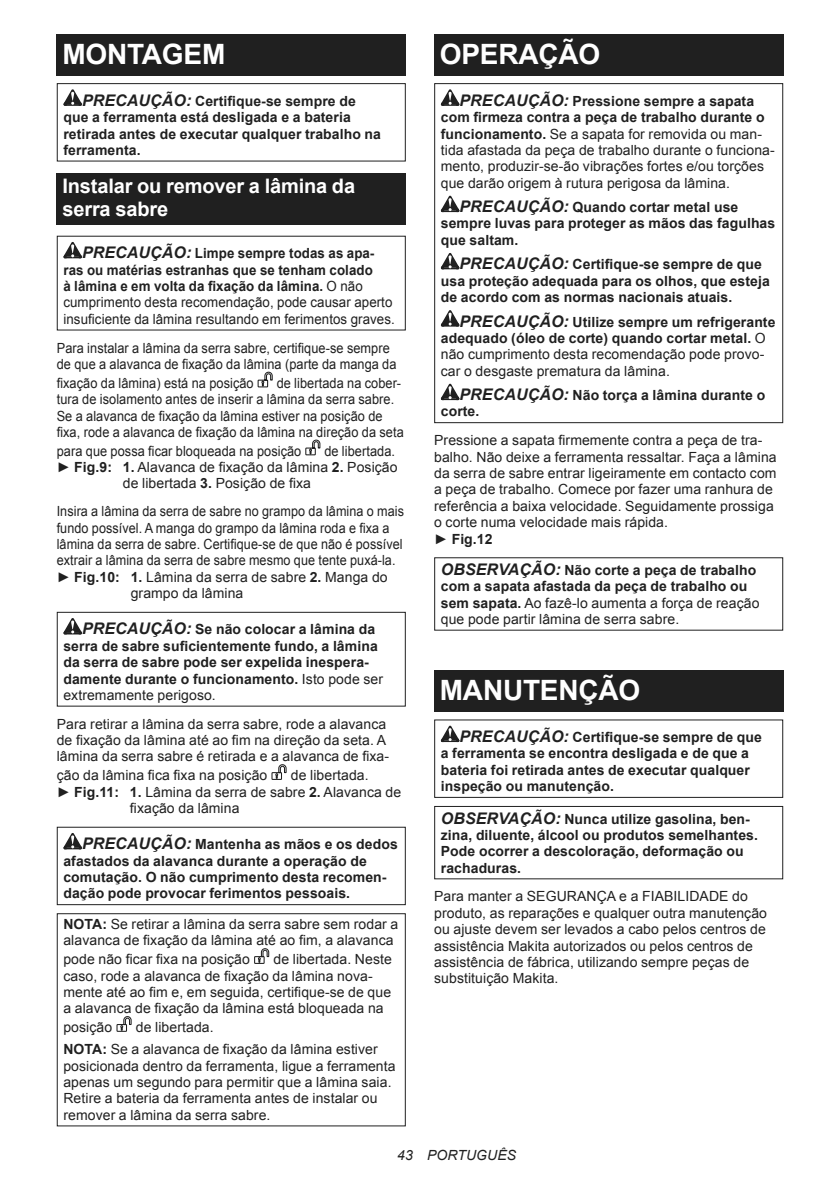
<style>
.page{position:relative;width:840px;height:1191px;background:#fff}
.page>*{position:absolute;margin:0;border:0;box-sizing:border-box;transform-origin:0 0}
.t1{font:700 28px "Arial";letter-spacing:-.01em;color:#fff}
.t2{font:700 20px/23.4px "Arial";letter-spacing:-.01em;color:#fff}
.t3{font:14px/16.4px "Arial";letter-spacing:.005em;color:#202020}
.t4{font:700 14px/16.4px "Arial";letter-spacing:.005em;color:#202020}
.t5{font:14px/16.4px "Arial";letter-spacing:.005em;color:#202020;scale:.91 1}
.t6{font:14px/16.4px "Arial";letter-spacing:.005em;color:#202020;scale:.95 1}
.t7{font:14px "Arial";letter-spacing:.005em;color:#202020;scale:.9 1}
.t8{font:italic 14px "Arial";letter-spacing:.005em;color:#202020}
.s1{font-style:italic;font-size:16px}
.s2{font-weight:700;font-style:italic;font-size:16px}
.s3{font-weight:700}
.s4{font-weight:400}
</style>
<div class="page">
<div style="left:57px;top:34px;width:348px;height:41px;background:#202020"></div>
<svg style="left:63px;top:89px;width:19px;height:17px"></svg>
<div style="left:57px;top:83px;width:348px;height:78px;border:1px solid #202020"></div>
<div style="left:57px;top:173px;width:348px;height:52px;background:#202020"></div>
<svg style="left:63px;top:242px;width:19px;height:16px"></svg>
<svg style="left:257px;top:371px;width:16px;height:17px"></svg>
<svg style="left:305px;top:439px;width:16px;height:16px"></svg>
<svg style="left:63px;top:618px;width:19px;height:16px"></svg>
<div style="left:57px;top:612px;width:348px;height:94px;border:1px solid #202020"></div>
<svg style="left:271px;top:764px;width:16px;height:16px"></svg>
<svg style="left:63px;top:833px;width:19px;height:16px"></svg>
<div style="left:57px;top:826px;width:348px;height:79px;border:1px solid #202020"></div>
<svg style="left:254px;top:948px;width:15px;height:16px"></svg>
<svg style="left:116px;top:1016px;width:16px;height:16px"></svg>
<div style="left:57px;top:913px;width:348px;height:213px;border:1px solid #202020"></div>
<div style="left:434px;top:34px;width:348px;height:41px;background:#202020"></div>
<svg style="left:440px;top:89px;width:19px;height:17px"></svg>
<svg style="left:440px;top:196px;width:19px;height:16px"></svg>
<svg style="left:440px;top:253px;width:19px;height:16px"></svg>
<svg style="left:440px;top:310px;width:19px;height:16px"></svg>
<svg style="left:440px;top:384px;width:19px;height:16px"></svg>
<div style="left:434px;top:83px;width:348px;height:340px;border:1px solid #202020"></div>
<div style="left:434px;top:670px;width:348px;height:41px;background:#202020"></div>
<svg style="left:440px;top:725px;width:19px;height:17px"></svg>
<div style="left:434px;top:719px;width:348px;height:79px;border:1px solid #202020"></div>
<div style="left:434px;top:806px;width:348px;height:73px;border:1px solid #202020"></div>
<h1 class="t1" style="left:62px;top:43px;width:164px">MONTAGEM</h1>
<p class="t4" style="left:63px;top:93px;width:319px;text-indent:19px"><span class="s1">PRECAUÇÃO:</span> Certifique-se sempre de que a ferramenta está desligada e a bateria retirada antes de executar qualquer trabalho na ferramenta.</p>
<h2 class="t2" style="left:62px;top:176px;width:294px">Instalar ou remover a lâmina da serra sabre</h2>
<p class="t6" style="left:63px;top:246px;width:350px;text-indent:19px"><span class="s2">PRECAUÇÃO:</span> <span class="s3">Limpe sempre todas as apa&shy;ras ou matérias estranhas que se tenham colado<br>à lâmina e em volta da fixação da lâmina.</span> O não cumprimento desta recomendação, pode causar aperto insuficiente da lâmina resultando em ferimentos graves.</p>
<p class="t5" style="left:57px;top:339px;width:374px">Para instalar a lâmina da serra sabre, certifique-se sempre de que a alavanca de fixação da lâmina (parte da manga da</p>
<p class="t5" style="left:57px;top:375px;width:218px">fixação da lâmina) está na posição</p>
<p class="t5" style="left:57px;top:375px;width:382px;text-indent:220px">de libertada na cober&shy;tura de isolamento antes de inserir a lâmina da serra sabre.<br>Se a alavanca de fixação da lâmina estiver na posição de fixa, rode a alavanca de fixação da lâmina na direção da seta</p>
<p class="t5" style="left:57px;top:443px;width:270px">para que possa ficar bloqueada na posição</p>
<p class="t5" style="left:324px;top:443px;width:79px">de libertada.</p>
<p class="t3" style="left:57px;top:459px;width:342px">► <span class="s3">Fig.9: 1.</span> Alavanca de fixação da lâmina <span class="s3">2.</span> Posição</p>
<p class="t3" style="left:123px;top:475px;width:189px">de libertada <span class="s3">3.</span> Posição de fixa</p>
<p class="t7" style="left:57px;top:502px;width:387px">Insira a lâmina da serra de sabre no grampo da lâmina o mais</p>
<p class="t7" style="left:57px;top:518px;width:371px">fundo possível. A manga do grampo da lâmina roda e fixa a</p>
<p class="t7" style="left:57px;top:535px;width:385px">lâmina da serra de sabre. Certifique-se de que não é possível</p>
<p class="t7" style="left:57px;top:551px;width:378px">extrair a lâmina da serra de sabre mesmo que tente puxá-la.</p>
<p class="t3" style="left:57px;top:569px;width:332px">► <span class="s3">Fig.10: 1.</span> Lâmina da serra de sabre <span class="s3">2.</span> Manga do</p>
<p class="t3" style="left:131px;top:586px;width:114px">grampo da lâmina</p>
<p class="t4" style="left:63px;top:621px;width:321px;text-indent:19px"><span class="s1">PRECAUÇÃO:</span> Se não colocar a lâmina da serra de sabre suficientemente fundo, a lâmina da serra de sabre pode ser expelida inespera&shy;damente durante o funcionamento. <span class="s4">Isto pode ser extremamente perigoso.</span></p>
<p class="t3" style="left:57px;top:715px;width:333px">Para retirar a lâmina da serra sabre, rode a alavanca de fixação da lâmina até ao fim na direção da seta. A lâmina da serra sabre é retirada e a alavanca de fixa-</p>
<p class="t3" style="left:57px;top:767px;width:212px">ção da lâmina fica fixa na posição</p>
<p class="t3" style="left:291px;top:767px;width:79px">de libertada.</p>
<p class="t3" style="left:57px;top:783px;width:346px">► <span class="s3">Fig.11: 1.</span> Lâmina da serra de sabre <span class="s3">2.</span> Alavanca de</p>
<p class="t3" style="left:130px;top:800px;width:111px">fixação da lâmina</p>
<p class="t4" style="left:63px;top:836px;width:336px;text-indent:19px"><span class="s1">PRECAUÇÃO:</span> Mantenha as mãos e os dedos afastados da alavanca durante a operação de comutação. O não cumprimento desta recomen&shy;dação pode provocar ferimentos pessoais.</p>
<p class="t3" style="left:63px;top:916px;width:336px"><span class="s3">NOTA:</span> Se retirar a lâmina da serra sabre sem rodar a alavanca de fixação da lâmina até ao fim, a alavanca</p>
<p class="t3" style="left:63px;top:951px;width:188px">pode não ficar fixa na posição</p>
<p class="t3" style="left:63px;top:951px;width:330px;text-indent:210px">de libertada. Neste caso, rode a alavanca de fixação da lâmina nova&shy;mente até ao fim e, em seguida, certifique-se de que a alavanca de fixação da lâmina está bloqueada na</p>
<p class="t3" style="left:63px;top:1020px;width:50px">posição</p>
<p class="t3" style="left:63px;top:1016px;width:316px;line-height:22px;text-indent:72px">de libertada.<br><span class="s3">NOTA:</span> Se a alavanca de fixação da lâmina estiver</p>
<p class="t3" style="left:63px;top:1058px;width:333px">posicionada dentro da ferramenta, ligue a ferramenta apenas um segundo para permitir que a lâmina saia.<br>Retire a bateria da ferramenta antes de instalar ou remover a lâmina da serra sabre.</p>
<h1 class="t1" style="left:439px;top:43px;width:162px">OPERAÇÃO</h1>
<p class="t3" style="left:440px;top:94px;width:335px;text-indent:19px"><span class="s2">PRECAUÇÃO:</span> <span class="s3">Pressione sempre a sapata com firmeza contra a peça de trabalho durante o funcionamento.</span> Se a sapata for removida ou man&shy;tida afastada da peça de trabalho durante o funciona&shy;mento, produzir-se-ão vibrações fortes e/ou torções que darão origem à rutura perigosa da lâmina.</p>
<p class="t4" style="left:440px;top:200px;width:336px;text-indent:19px"><span class="s1">PRECAUÇÃO:</span> Quando cortar metal use sempre luvas para proteger as mãos das fagulhas que saltam.</p>
<p class="t4" style="left:440px;top:257px;width:330px;text-indent:19px"><span class="s1">PRECAUÇÃO:</span> Certifique-se sempre de que usa proteção adequada para os olhos, que esteja de acordo com as normas nacionais atuais.</p>
<p class="t3" style="left:440px;top:314px;width:336px;text-indent:19px"><span class="s2">PRECAUÇÃO:</span> <span class="s3">Utilize sempre um refrigerante adequado (óleo de corte) quando cortar metal.</span> O não cumprimento desta recomendação pode provo&shy;car o desgaste prematura da lâmina.</p>
<p class="t4" style="left:440px;top:387px;width:326px;text-indent:19px"><span class="s1">PRECAUÇÃO:</span> Não torça a lâmina durante o corte.</p>
<p class="t3" style="left:434px;top:432px;width:344px">Pressione a sapata firmemente contra a peça de tra&shy;balho. Não deixe a ferramenta ressaltar. Faça a lâmina da serra de sabre entrar ligeiramente em contacto com a peça de trabalho. Comece por fazer uma ranhura de referência a baixa velocidade. Seguidamente prossiga o corte numa velocidade mais rápida.<br>► <span class="s3">Fig.12</span></p>
<p class="t4" style="left:440px;top:562px;width:320px"><span class="s1">OBSERVAÇÃO:</span> Não corte a peça de trabalho com a sapata afastada da peça de trabalho ou sem sapata. <span class="s4">Ao fazê-lo aumenta a força de reação que pode partir lâmina de serra sabre.</span></p>
<h1 class="t1" style="left:439px;top:679px;width:202px">MANUTENÇÃO</h1>
<p class="t4" style="left:440px;top:729px;width:322px;text-indent:19px"><span class="s1">PRECAUÇÃO:</span> Certifique-se sempre de que a ferramenta se encontra desligada e de que a bateria foi retirada antes de executar qualquer inspeção ou manutenção.</p>
<p class="t4" style="left:440px;top:811px;width:318px"><span class="s1">OBSERVAÇÃO:</span> Nunca utilize gasolina, ben&shy;zina, diluente, álcool ou produtos semelhantes.<br>Pode ocorrer a descoloração, deformação ou rachaduras.</p>
<p class="t3" style="left:434px;top:888px;width:334px">Para manter a SEGURANÇA e a FIABILIDADE do produto, as reparações e qualquer outra manutenção ou ajuste devem ser levados a cabo pelos centros de assistência Makita autorizados ou pelos centros de assistência de fábrica, utilizando sempre peças de substituição Makita.</p>
<p class="t8" style="left:397px;top:1150px;width:120px">43 PORTUGUÊS</p>
</div>
